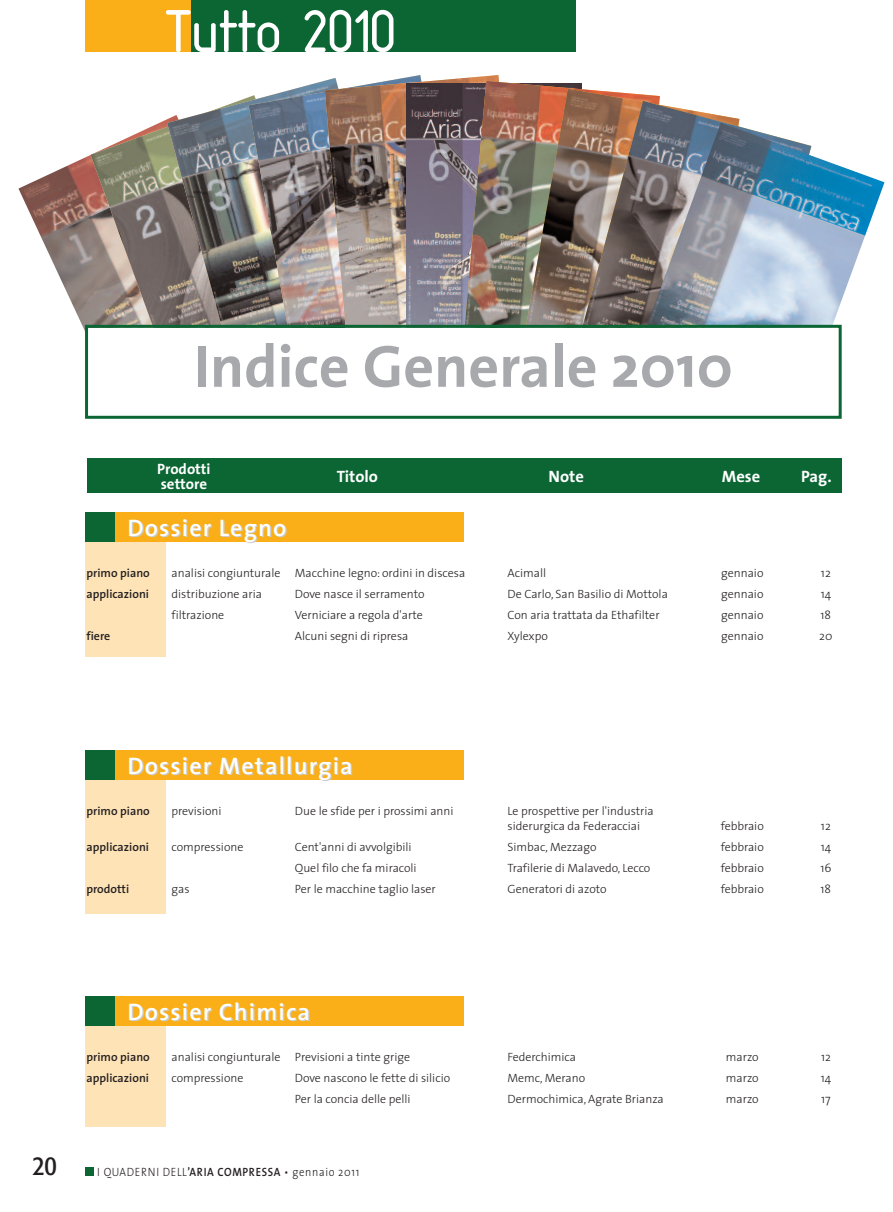
<style>
.page{position:relative;width:893px;height:1212px;background:#fff}
.page>*{position:absolute;margin:0;border:0;box-sizing:border-box;transform-origin:0 0}
.t1{font:63px "Isonorm MN";color:#fff}
.t2{font:700 60px "The Sans";color:#a8a9ad}
.t3{font:condensed 27px "Formata";color:#231f20}
.t4{font:600 24px "The Sans";letter-spacing:.05em;color:#fff}
.t5{font:700 16.5px "The Sans";color:#fff}
.t6{font:700 15px/15px "The Sans";color:#fff}
.t7{font:300 12px/15px "The Sans";color:#231f20}
.t8{font:600 12px "The Sans";color:#231f20}
.t9{font:300 12px "The Sans";letter-spacing:.06em;color:#231f20;scale:.9 1}
.s1{font-weight:600}
</style>
<div class="page">
<img style="left:18px;top:155px;width:72px;height:176px">
<div style="left:85px;top:1167px;width:9px;height:8px;background:#0c6634"></div>
<div style="left:85px;top:0;width:106px;height:51px;background:#faaf18"></div>
<div style="left:191px;top:0;width:385px;height:51px;background:#0c6634"></div>
<svg style="left:90px;top:274px;width:43px;height:51px;background:#9b8d85"></svg>
<img style="left:90px;top:119px;width:77px;height:155px">
<img style="left:133px;top:213px;width:34px;height:112px">
<svg style="left:167px;top:246px;width:32px;height:79px;background:#817671"></svg>
<img style="left:167px;top:97px;width:82px;height:149px">
<img style="left:199px;top:199px;width:50px;height:126px">
<svg style="left:249px;top:230px;width:21px;height:95px;background:#75726b"></svg>
<img style="left:249px;top:80px;width:76px;height:150px">
<img style="left:270px;top:199px;width:55px;height:126px">
<svg style="left:325px;top:216px;width:10px;height:109px"></svg>
<img style="left:325px;top:75px;width:174px;height:141px">
<img style="left:335px;top:201px;width:72px;height:124px">
<img style="left:407px;top:83px;width:58px;height:242px">
<svg style="left:465px;top:81px;width:9px;height:126px"></svg>
<img style="left:474px;top:81px;width:108px;height:126px">
<img style="left:465px;top:207px;width:60px;height:118px">
<svg style="left:525px;top:89px;width:21px;height:124px;background:#957a63"></svg>
<img style="left:546px;top:89px;width:114px;height:124px">
<img style="left:525px;top:213px;width:54px;height:112px">
<svg style="left:579px;top:101px;width:32px;height:121px;background:#947d6f"></svg>
<img style="left:611px;top:101px;width:129px;height:121px">
<img style="left:579px;top:222px;width:57px;height:103px">
<img style="left:636px;top:123px;width:248px;height:202px">
<div style="left:85px;top:533px;width:81px;height:123px;background:#fee3b7"></div>
<div style="left:88px;top:458px;width:754px;height:34px;background:#0c6634"></div>
<div style="left:85px;top:512px;width:378px;height:30px;background:#faaf18"></div>
<div style="left:85px;top:512px;width:30px;height:30px;background:#0c6634"></div>
<div style="left:85px;top:771px;width:81px;height:143px;background:#fee3b7"></div>
<div style="left:85px;top:750px;width:378px;height:30px;background:#faaf18"></div>
<div style="left:85px;top:750px;width:30px;height:30px;background:#0c6634"></div>
<div style="left:85px;top:1017px;width:81px;height:110px;background:#fee3b7"></div>
<div style="left:85px;top:996px;width:378px;height:29px;background:#faaf18"></div>
<div style="left:85px;top:996px;width:30px;height:29px;background:#0c6634"></div>
<div style="left:88px;top:328px;width:751px;height:88px;background:#fff"></div>
<div style="left:85px;top:325px;width:757px;height:94px;border:3px solid #0c6634"></div>
<h1 class="t1" style="left:165px;top:-7px;width:232px">Tutto 2010</h1>
<h2 class="t2" style="left:194px;top:343px;width:541px">Indice Generale 2010</h2>
<p class="t6" style="left:157px;top:463px;width:55px">Prodotti settore</p>
<h3 class="t5" style="left:337px;top:470px;width:43px">Titolo</h3>
<h3 class="t5" style="left:549px;top:470px;width:37px">Note</h3>
<h3 class="t5" style="left:722px;top:470px;width:40px">Mese</h3>
<h3 class="t5" style="left:801px;top:470px;width:32px">Pag.</h3>
<h3 class="t4" style="left:128px;top:519px;width:160px">Dossier Legno</h3>
<p class="t8" style="left:87px;top:569px;width:65px">primo piano</p>
<p class="t7" style="left:172px;top:567px;width:295px">analisi congiunturale Macchine legno: ordini in discesa</p>
<p class="t7" style="left:507px;top:567px;width:40px">Acimall</p>
<p class="t7" style="left:721px;top:567px;width:44px">gennaio</p>
<p class="t7" style="left:821px;top:567px;width:11px">12</p>
<p class="t8" style="left:87px;top:590px;width:64px">applicazioni</p>
<p class="t7" style="left:172px;top:588px;width:92px">distribuzione aria</p>
<p class="t7" style="left:295px;top:588px;width:131px">Dove nasce il serramento</p>
<p class="t7" style="left:507px;top:588px;width:162px">De Carlo, San Basilio di Mottola</p>
<p class="t7" style="left:721px;top:588px;width:44px">gennaio</p>
<p class="t7" style="left:821px;top:588px;width:12px">14</p>
<p class="t7" style="left:172px;top:609px;width:54px">filtrazione</p>
<p class="t7" style="left:295px;top:609px;width:130px">Verniciare a regola d'arte</p>
<p class="t7" style="left:507px;top:609px;width:154px">Con aria trattata da Ethafilter</p>
<p class="t7" style="left:721px;top:609px;width:44px">gennaio</p>
<p class="t7" style="left:821px;top:609px;width:12px">18</p>
<p class="t8" style="left:87px;top:632px;width:25px">fiere</p>
<p class="t7" style="left:295px;top:630px;width:115px">Alcuni segni di ripresa</p>
<p class="t7" style="left:507px;top:630px;width:42px">Xylexpo</p>
<p class="t7" style="left:721px;top:630px;width:44px">gennaio</p>
<p class="t7" style="left:819px;top:630px;width:15px">20</p>
<h3 class="t4" style="left:128px;top:756px;width:227px">Dossier Metallurgia</h3>
<p class="t8" style="left:87px;top:806px;width:65px">primo piano</p>
<p class="t7" style="left:172px;top:805px;width:52px">previsioni</p>
<p class="t7" style="left:295px;top:805px;width:160px">Due le sfide per i prossimi anni</p>
<p class="t7" style="left:507px;top:805px;width:148px">Le prospettive per l'industria siderurgica da Federacciai</p>
<p class="t7" style="left:721px;top:820px;width:45px">febbraio</p>
<p class="t7" style="left:821px;top:820px;width:11px">12</p>
<p class="t8" style="left:87px;top:842px;width:64px">applicazioni</p>
<p class="t7" style="left:172px;top:841px;width:73px">compressione</p>
<p class="t7" style="left:295px;top:841px;width:118px">Cent'anni di avvolgibili</p>
<p class="t7" style="left:507px;top:841px;width:91px">Simbac, Mezzago</p>
<p class="t7" style="left:721px;top:841px;width:45px">febbraio</p>
<p class="t7" style="left:821px;top:841px;width:12px">14</p>
<p class="t7" style="left:295px;top:862px;width:123px">Quel filo che fa miracoli</p>
<p class="t7" style="left:507px;top:862px;width:144px">Trafilerie di Malavedo, Lecco</p>
<p class="t7" style="left:721px;top:862px;width:45px">febbraio</p>
<p class="t7" style="left:820px;top:862px;width:13px">16</p>
<p class="t8" style="left:87px;top:884px;width:44px">prodotti</p>
<p class="t7" style="left:172px;top:883px;width:20px">gas</p>
<p class="t7" style="left:295px;top:883px;width:142px">Per le macchine taglio laser</p>
<p class="t7" style="left:507px;top:883px;width:101px">Generatori di azoto</p>
<p class="t7" style="left:721px;top:883px;width:45px">febbraio</p>
<p class="t7" style="left:821px;top:883px;width:12px">18</p>
<h3 class="t4" style="left:128px;top:1002px;width:184px">Dossier Chimica</h3>
<p class="t8" style="left:87px;top:1052px;width:65px">primo piano</p>
<p class="t7" style="left:172px;top:1050px;width:240px">analisi congiunturale Previsioni a tinte grige</p>
<p class="t7" style="left:507px;top:1050px;width:70px">Federchimica</p>
<p class="t7" style="left:726px;top:1050px;width:34px">marzo</p>
<p class="t7" style="left:821px;top:1050px;width:11px">12</p>
<p class="t8" style="left:87px;top:1073px;width:64px">applicazioni</p>
<p class="t7" style="left:172px;top:1071px;width:73px">compressione</p>
<p class="t7" style="left:295px;top:1071px;width:157px">Dove nascono le fette di silicio</p>
<p class="t7" style="left:507px;top:1071px;width:79px">Memc, Merano</p>
<p class="t7" style="left:726px;top:1071px;width:34px">marzo</p>
<p class="t7" style="left:821px;top:1071px;width:12px">14</p>
<p class="t7" style="left:295px;top:1092px;width:117px">Per la concia delle pelli</p>
<p class="t7" style="left:507px;top:1092px;width:158px">Dermochimica, Agrate Brianza</p>
<p class="t7" style="left:726px;top:1092px;width:34px">marzo</p>
<p class="t7" style="left:821px;top:1092px;width:11px">17</p>
<h3 class="t3" style="left:32px;top:1154px;width:26px">20</h3>
<p class="t9" style="left:97px;top:1167px;width:293px">I QUADERNI DELL<span class="s1">’ARIA COMPRESSA</span> • gennaio 2011</p>
</div>
